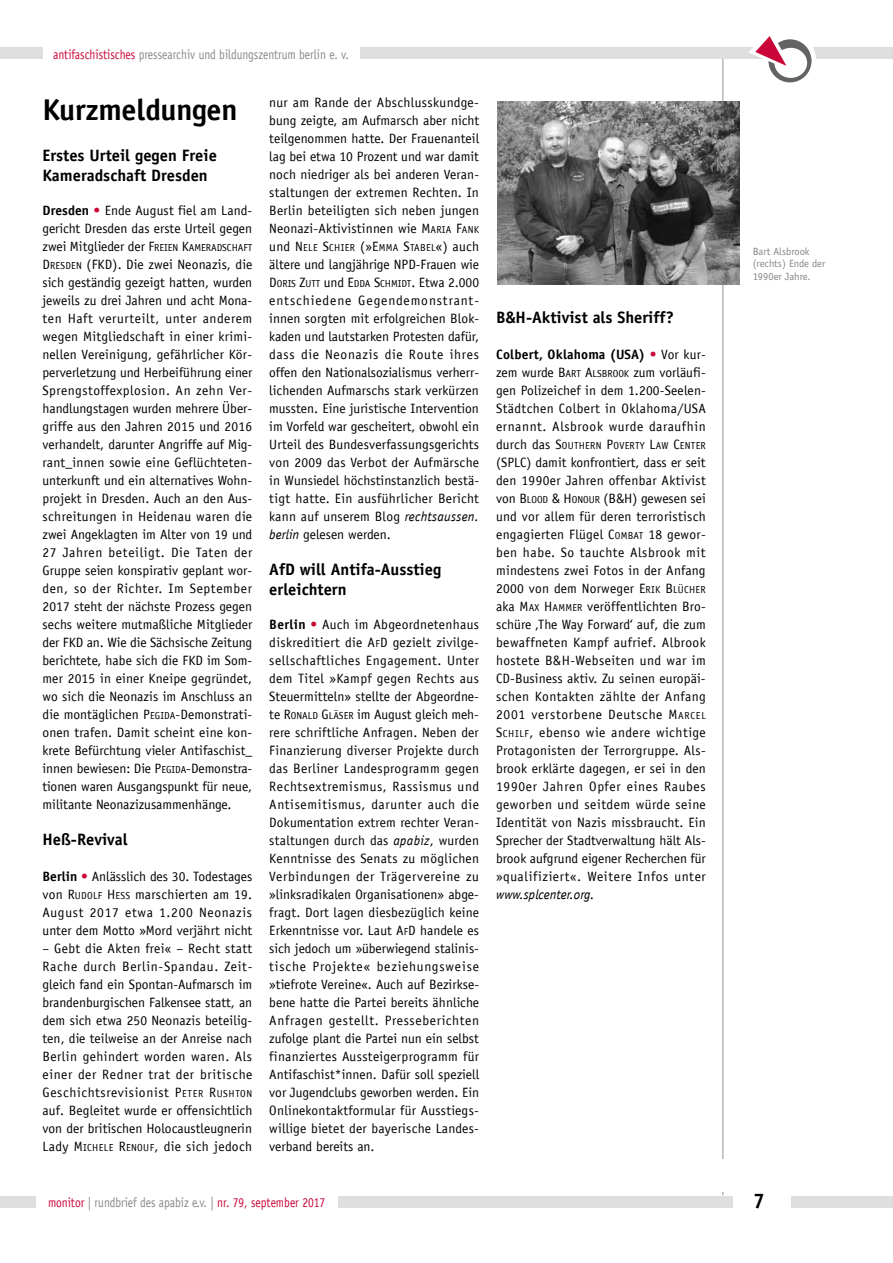
<style>
.page{position:relative;width:893px;height:1263px;background:#fff}
.page>*{position:absolute;margin:0;border:0;box-sizing:border-box;transform-origin:0 0}
.t1{font:700 30px "Officina Sans LT";color:#000}
.t2{font:700 21px "Officina Sans LT";color:#000}
.t3{font:700 16.5px/19.8px "Officina Sans";color:#000}
.t4{font:13.5px/18px "Officina Sans LT";letter-spacing:.01em;color:#000;text-align:justify}
.t5{font:13.5px "Officina Sans LT";color:#878787;scale:.85 1}
.t6{font:13.5px "Officina Sans LT";color:#ca0538;scale:.85 1}
.t7{font:italic 13.5px "Officina Sans LT";color:#000}
.t8{font:10.5px/12.6px "Officina Sans";color:#878787}
.t9{font:10.2px "Officina Sans LT";letter-spacing:.025em;color:#000}
.t10{font:10.2px "Officina Sans LT";color:#000}
.s1{color:#ca0538}
.s2{font-weight:700}
.s3{font-style:inherit}
.s4{font-size:10.2px}
.s5{font-size:13.5px}
.s6{font-style:italic}
.s7{color:#878787}
</style>
<div class="page">
<div style="left:0;top:1196px;width:893px;height:12px;background:#dedede"></div>
<div style="left:0;top:47px;width:893px;height:12px;background:#dedede"></div>
<svg style="left:765px;top:34px;width:51px;height:51px"></svg>
<div style="left:768px;top:39px;width:43px;height:43px;background:#646363;border-radius:50%"></div>
<div style="left:774px;top:48px;width:33px;height:30px;background:#fff;border-radius:50%"></div>
<svg style="left:749px;top:34px;width:48px;height:39px"></svg>
<hr style="left:722px;top:59px;width:1px;height:1136px;background:#9d9d9c">
<div style="left:43px;top:32px;width:316px;height:43px;background:#fff"></div>
<div style="left:733px;top:1185px;width:57px;height:58px;background:#fff"></div>
<div style="left:36px;top:1189px;width:302px;height:26px;background:#fff"></div>
<div style="left:714px;top:1159px;width:22px;height:33px;background:#fff"></div>
<img style="left:497px;top:102px;width:243px;height:183px">
<p class="t5" style="left:53px;top:46px;width:349px"><span class="s1">antifaschistisches</span> pressearchiv und bildungszentrum berlin e. v.</p>
<h1 class="t1" style="left:43px;top:91px;width:197px">Kurzmeldungen</h1>
<p class="t3" style="left:43px;top:146px;width:176px">Erstes Urteil gegen Freie<br>Kameradschaft Dresden</p>
<p class="t4" style="left:43px;top:202px;width:211px"><span class="s2">Dresden</span> <span class="s1">•</span> Ende August fiel am Land&shy;gericht Dresden das erste Urteil gegen zwei Mitglieder der <span class="s3">F</span><span class="s4">REIEN</span> <span class="s3">K</span><span class="s4">AMERADSCHAFT </span><span class="s3">D</span><span class="s4">RESDEN</span> (FKD). Die zwei Neonazis, die sich geständig gezeigt hatten, wurden jeweils zu drei Jahren und acht Mona&shy;ten Haft verurteilt, unter anderem wegen Mitgliedschaft in einer krimi&shy;nellen Vereinigung, gefährlicher Kör&shy;perverletzung und Herbeiführung einer Sprengstoffexplosion. An zehn Ver&shy;handlungstagen wurden mehrere Über&shy;griffe aus den Jahren 2015 und 2016 verhandelt, darunter Angriffe auf Mig&shy;rant_innen sowie eine Geflüchteten&shy;unterkunft und ein alternatives Wohn&shy;projekt in Dresden. Auch an den Aus&shy;schreitungen in Heidenau waren die zwei Angeklagten im Alter von 19 und 27 Jahren beteiligt. Die Taten der Gruppe seien konspirativ geplant wor&shy;den, so der Richter. Im September 2017 steht der nächste Prozess gegen sechs weitere mutmaßliche Mitglieder der FKD an. Wie die Sächsische Zeitung berichtete, habe sich die FKD im Som&shy;mer 2015 in einer Kneipe gegründet, wo sich die Neonazis im Anschluss an die montäglichen <span class="s3">P</span><span class="s4">EGIDA</span>-Demonstrati&shy;onen trafen. Damit scheint eine kon&shy;krete Befürchtung vieler Antifaschist_ innen bewiesen: Die <span class="s3">P</span><span class="s4">EGIDA</span>-Demonstra&shy;tionen waren Ausgangspunkt für neue, militante Neonazizusammenhänge.</p>
<p class="t3" style="left:43px;top:830px;width:87px">Heß-Revival</p>
<p class="t4" style="left:43px;top:868px;width:211px"><span class="s2">Berlin</span> <span class="s1">•</span> Anlässlich des 30. Todestages von <span class="s3">R</span><span class="s4">UDOLF</span> <span class="s3">H</span> <span class="s4">ESS</span> marschierten am 19.<br>August 2017 etwa 1.200 Neonazis unter dem Motto »Mord verjährt nicht</p>
<p class="t4" style="left:43px;top:940px;width:211px">– Gebt die Akten frei« – Recht statt Rache durch Berlin-Spandau. Zeit&shy;gleich fand ein Spontan-Aufmarsch im brandenburgischen Falkensee statt, an dem sich etwa 250 Neonazis beteilig&shy;ten, die teilweise an der Anreise nach Berlin gehindert worden waren. Als einer der Redner trat der britische Geschichtsrevisionist <span class="s3">P</span><span class="s4">ETER</span> <span class="s3">R</span><span class="s4">USHTON </span>auf. Begleitet wurde er offensichtlich von der britischen Holocaustleugnerin Lady <span class="s3">M</span> <span class="s4">ICHELE</span> <span class="s3">R</span><span class="s4">ENOUF</span>, die sich jedoch</p>
<p class="t4" style="left:269px;top:94px;width:211px">nur am Rande der Abschlusskundge&shy;bung zeigte, am Aufmarsch aber nicht teilgenommen hatte. Der Frauenanteil lag bei etwa 10 Prozent und war damit noch niedriger als bei anderen Veran&shy;staltungen der extremen Rechten. In Berlin beteiligten sich neben jungen Neonazi-Aktivistinnen wie <span class="s3">M</span> <span class="s4">ARIA</span> <span class="s3">F</span><span class="s4">ANK</span></p>
<p class="t9" style="left:269px;top:242px;width:211px"><span class="s5">und</span> <span class="s5">N</span> ELE <span class="s5">S</span>CHIER <span class="s5">(»</span><span class="s5">E</span>MMA <span class="s5">S</span>TABEL<span class="s5">«) auch</span></p>
<p class="t4" style="left:269px;top:256px;width:211px">ältere und langjährige NPD-Frauen wie</p>
<p class="t10" style="left:269px;top:278px;width:211px"><span class="s5">D</span>ORIS <span class="s5">Z</span>UTT <span class="s5">und</span> <span class="s5">E</span>DDA <span class="s5">S</span>CHMIDT<span class="s5">.</span> <span class="s5">Etwa 2.000</span></p>
<p class="t4" style="left:269px;top:292px;width:211px">entschiedene Gegendemonstrant&shy;innen sorgten mit erfolgreichen Bloc&shy;kaden und lautstarken Protesten dafür, dass die Neonazis die Route ihres offen den Nationalsozialismus verherr&shy;lichenden Aufmarschs stark verkürzen mussten. Eine juristische Intervention im Vorfeld war gescheitert, obwohl ein Urteil des Bundesverfassungsgerichts von 2009 das Verbot der Aufmärsche in Wunsiedel höchstinstanzlich bestä&shy;tigt hatte. Ein ausführlicher Bericht kann auf unserem Blog <span class="s6">rechtsaussen. berlin</span> gelesen werden.</p>
<p class="t3" style="left:269px;top:560px;width:174px">AfD will Antifa-Ausstieg erleichtern</p>
<p class="t4" style="left:269px;top:616px;width:211px"><span class="s2">Berlin</span> <span class="s1">•</span> Auch im Abgeordnetenhaus diskreditiert die <span class="s3">A</span><span class="s4">F</span><span class="s3">D</span> gezielt zivilge&shy;sellschaftliches Engagement. Unter dem Titel »Kampf gegen Rechts aus Steuermitteln» stellte der Abgeordne&shy;te <span class="s3">R</span><span class="s4">ONALD</span> <span class="s3">G</span> <span class="s4">LÄSER</span> im August gleich meh&shy;rere schriftliche Anfragen. Neben der Finanzierung diverser Projekte durch das Berliner Landesprogramm gegen Rechtsextremismus, Rassismus und Antisemitismus, darunter auch die Dokumentation extrem rechter Veran&shy;staltungen durch das <span class="s6">apabiz</span>, wurden Kenntnisse des Senats zu möglichen Verbindungen der Trägervereine zu »linksradikalen Organisationen» abge&shy;fragt. Dort lagen diesbezüglich keine Erkenntnisse vor. Laut <span class="s3">A</span><span class="s4">F</span><span class="s3">D</span> handele es sich jedoch um »überwiegend stalinis&shy;tische Projekte« beziehungsweise »tiefrote Vereine«. Auch auf Bezirkse&shy;bene hatte die Partei bereits ähnliche Anfragen gestellt. Presseberichten zufolge plant die Partei nun ein selbst finanziertes Aussteigerprogramm für Antifaschist*innen. Dafür soll speziell vor Jugendclubs geworben werden. Ein Onlinekontaktformular für Ausstiegs&shy;willige bietet der bayerische Landes&shy;verband bereits an.</p>
<p class="t3" style="left:496px;top:308px;width:179px">B&amp;H-Aktivist als Sheriff?</p>
<p class="t4" style="left:496px;top:346px;width:211px"><span class="s2">Colbert, Oklahoma (USA)</span> <span class="s1">•</span> Vor kur&shy;zem wurde <span class="s3">B</span><span class="s4">ART</span> <span class="s3">A</span><span class="s4">LSBROOK</span> zum vorläufi&shy;gen Polizeichef in dem 1.200-Seelen-Städtchen Colbert in Oklahoma/USA ernannt. Alsbrook wurde daraufhin</p>
<p class="t9" style="left:496px;top:440px;width:211px"><span class="s5">durch das</span> <span class="s5">S</span>OUTHERN <span class="s5">P</span>OVERTY <span class="s5">L</span>AW <span class="s5">C</span>ENTER</p>
<p class="t4" style="left:496px;top:454px;width:211px"><span class="s3">(SPLC)</span> damit konfrontiert, dass er seit den 1990er Jahren offenbar Aktivist von <span class="s3">B</span> <span class="s4">LOOD</span> <span class="s3">&amp; H</span> <span class="s4">ONOUR</span> <span class="s3">(B&amp;H )</span> gewesen sei und vor allem für deren terroristisch engagierten Flügel <span class="s3">C</span><span class="s4">OMBAT</span> <span class="s3">18</span> gewor&shy;ben habe. So tauchte Alsbrook mit mindestens zwei Fotos in der Anfang 2000 von dem Norweger <span class="s3">E</span><span class="s4">RIK</span> <span class="s3">B</span> <span class="s4">LÜCHER </span>aka <span class="s3">M</span> <span class="s4">AX</span> <span class="s3">H</span> <span class="s4">AMMER</span> veröffentlichten Bro&shy;schüre ‚The Way Forward‘ auf, die zum bewaffneten Kampf aufrief. Albrook hostete B&amp;H-Webseiten und war im CD-Business aktiv. Zu seinen europäi&shy;schen Kontakten zählte der Anfang 2001 verstorbene Deutsche <span class="s3">M</span> <span class="s4">ARCEL </span><span class="s3">S</span><span class="s4">CHILF</span>, ebenso wie andere wichtige Protagonisten der Terrorgruppe. Als&shy;brook erklärte dagegen, er sei in den 1990er Jahren Opfer eines Raubes geworben und seitdem würde seine Identität von Nazis missbraucht. Ein Sprecher der Stadtverwaltung hält Als&shy;brook aufgrund eigener Recherchen für »qualifiziert«. Weitere Infos unter</p>
<p class="t7" style="left:496px;top:887px;width:100px">www.splcenter.org.</p>
<p class="t8" style="left:753px;top:245px;width:74px">Bart Alsbrook (rechts) Ende der<br>1990er Jahre.</p>
<p class="t6" style="left:48px;top:1195px;width:328px">monitor <span class="s7">| rundbrief des apabiz e.v. |</span> nr. 79, september 2017</p>
<h2 class="t2" style="left:753px;top:1188px;width:13px">7</h2>
</div>
